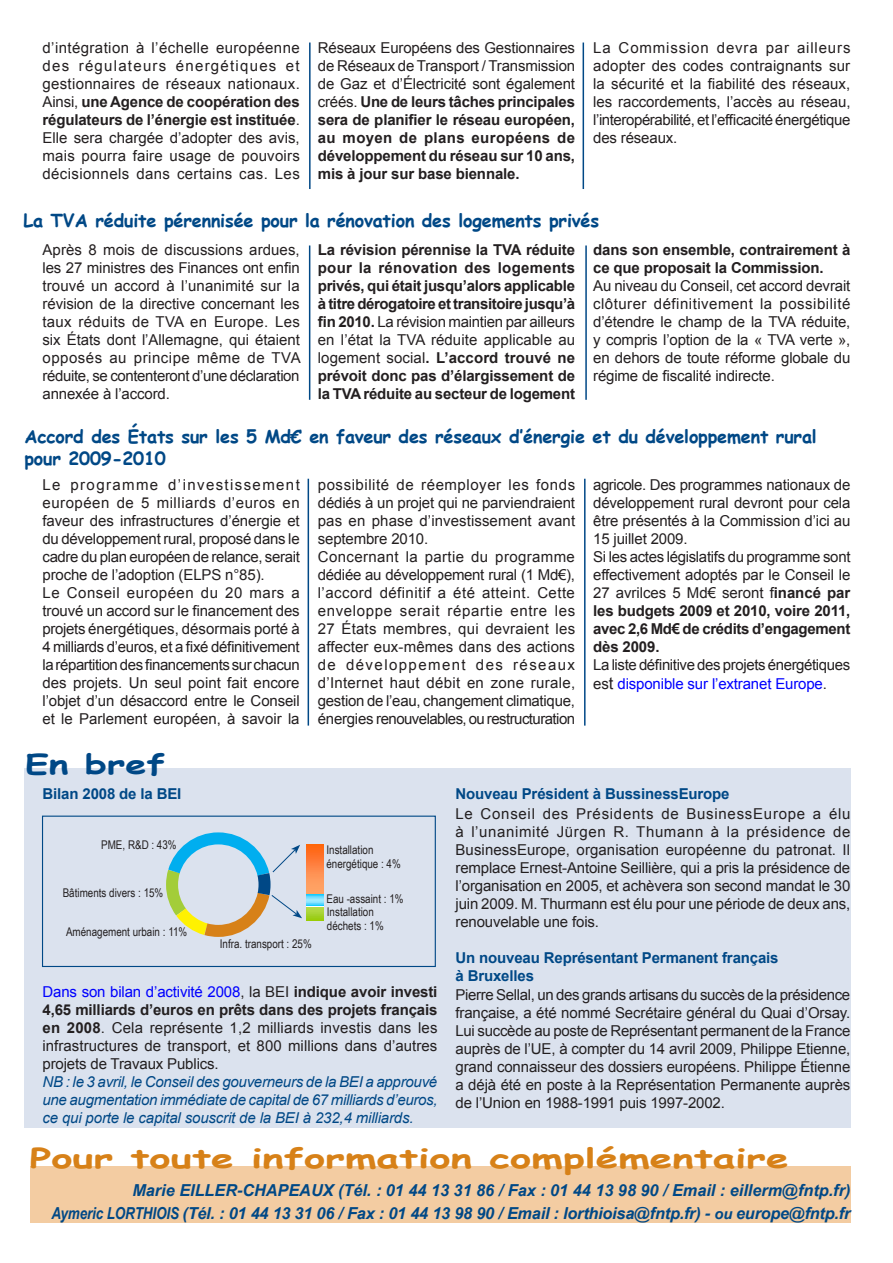
<style>
.page{position:relative;width:893px;height:1263px;background:#fff}
.page>*{position:absolute;margin:0;border:0;box-sizing:border-box;transform-origin:0 0}
.t1{font:700 27px "Comic Sans MS";color:#d78118;scale:1.5 1}
.t2{font:700 27px "Comic Sans MS";color:#004886;scale:1.4 1}
.t3{font:700 18px/21.6px "Comic Sans MS";letter-spacing:-.01em;color:#004886}
.t4{font:italic 700 16.5px/22.5px "Arial Narrow";letter-spacing:-.01em;color:#004886;text-align:right;scale:1.2 1}
.t5{font:15px/18px "Arial";letter-spacing:-.01em;color:#231f20;text-align:justify}
.t6{font:700 15px/18px "Arial";letter-spacing:-.01em;color:#231f20;text-align:justify}
.t7{font:15px/18px "Arial";letter-spacing:.01em;color:#231f20}
.t8{font:italic 15px/18px "Arial";letter-spacing:-.01em;color:#004886;text-align:justify}
.t9{font:700 15px/18px "Arial";letter-spacing:-.01em;color:#004886}
.t10{font:12px/14.4px "Arial Narrow";color:#231f20}
.s1{font-weight:700}
.s2{font-weight:400}
.s3{font-style:inherit}
.s4{font-size:16.5px}
.s5{color:#00f}
.s6{font-size:15px}
</style>
<div class="page">
<div style="left:30px;top:1166px;width:820px;height:57px;background:#f3cca2"></div>
<div style="left:24px;top:768px;width:826px;height:359px;background:#dbe2ee"></div>
<hr style="left:309px;top:43px;width:2px;height:146px;background:#004886">
<hr style="left:583px;top:43px;width:1px;height:146px;background:#004886">
<hr style="left:308px;top:479px;width:1px;height:247px;background:#004886">
<hr style="left:584px;top:479px;width:2px;height:247px;background:#004886">
<hr style="left:309px;top:245px;width:1px;height:155px;background:#004886">
<hr style="left:585px;top:245px;width:2px;height:155px;background:#004886">
<svg style="left:166px;top:832px;width:158px;height:105px"></svg>
<div style="left:42px;top:816px;width:394px;height:151px;border:1px solid #004886"></div>
<p class="t5" style="left:43px;top:39px;width:259px">d’intégration à l’échelle européenne des régulateurs énergétiques et gestionnaires de réseaux nationaux.<br>Ainsi, <span class="s1">une Agence de coopération des régulateurs de l’énergie est instituée</span>.<br>Elle sera chargée d’adopter des avis, mais pourra faire usage de pouvoirs décisionnels dans certains cas. Les</p>
<p class="t6" style="left:318px;top:40px;width:259px"><span class="s2">Réseaux Européens des Gestionnaires de Réseaux de Transport / Transmission de Gaz et d’Électricité sont également créés.</span> Une de leurs tâches principales sera de planifier le réseau européen, au moyen de plans européens de développement du réseau sur 10 ans, mis à jour sur base biennale.</p>
<p class="t5" style="left:593px;top:39px;width:259px">La Commission devra par ailleurs adopter des codes contraignants sur la sécurité et la fiabilité des réseaux, les raccordements, l’accès au réseau, l’interopérabilité, et l’efficacité énergétique des réseaux.</p>
<p class="t3" style="left:23px;top:209px;width:577px"><span class="s3">La</span> TVA réduite pérennisée pour la rénovation des logements privés</p>
<p class="t5" style="left:43px;top:241px;width:260px">Après 8 mois de discussions ardues, les 27 ministres des Finances ont enfin trouvé un accord à l’unanimité sur la révision de la directive concernant les taux réduits de TVA en Europe. Les six États dont l’Allemagne, qui étaient opposés au principe même de TVA réduite, se contenteront d’une déclaration annexée à l’accord.</p>
<p class="t6" style="left:318px;top:241px;width:259px">La révision pérennise la TVA réduite pour la rénovation des logements privés, qui était jusqu’alors applicable à titre dérogatoire et transitoire jusqu’à fin 2010. <span class="s2">La révision maintien par ailleurs en l’état la TVA réduite applicable au logement social</span>. L’accord trouvé ne prévoit donc pas d’élargissement de la TVA réduite au secteur de logement</p>
<p class="t6" style="left:593px;top:241px;width:259px">dans son ensemble, contrairement à ce que proposait la Commission.</p>
<p class="t5" style="left:593px;top:277px;width:259px">Au niveau du Conseil, cet accord devrait clôturer définitivement la possibilité d’étendre le champ de la TVA réduite, y compris l’option de la « TVA verte », en dehors de toute réforme globale du régime de fiscalité indirecte.</p>
<p class="t3" style="left:24px;top:425px;width:794px">Accord des États sur les 5 Md€ en faveur des réseaux d’énergie et du développement rural pour 2009-2010</p>
<p class="t5" style="left:43px;top:475px;width:259px;text-align:left">Le programme d’investissement européen de 5 milliards d’euros en faveur des infrastructures d’énergie et du développement rural, proposé dans le cadre du plan européen de relance, serait proche de l’adoption (ELPS n°85).<br>Le Conseil européen du 20 mars a trouvé un accord sur le financement des projets énergétiques, désormais porté à 4 milliards d’euros, et a fixé définitivement la répartition des financements sur chacun des projets. Un seul point fait encore l’objet d’un désaccord entre le Conseil et le Parlement européen, à savoir la</p>
<p class="t7" style="left:318px;top:475px;width:259px">possibilité de réemployer les fonds dédiés à un projet qui ne parviendraient pas en phase d’investissement avant septembre 2010.<br>Concernant la partie du programme dédiée au développement rural (1 Md€), l’accord définitif a été atteint. Cette enveloppe serait répartie entre les 27 États membres, qui devraient les affecter eux-mêmes dans des actions de développement des réseaux d’Internet haut débit en zone rurale, gestion de l’eau, changement climatique, énergies renouvelables, ou restructuration</p>
<p class="t5" style="left:593px;top:475px;width:259px;text-align:left">agricole. Des programmes nationaux de développement rural devront pour cela être présentés à la Commission d’ici au 15 juillet 2009.<br>Si les actes législatifs du programme sont effectivement adoptés par le Conseil le 27 avrilces 5 Md€ seront f<span class="s1">inancé par les budgets 2009 et 2010, voire 2011, avec 2,6 Md€ de crédits d’engagement dès 2009.</span></p>
<p class="t5" style="left:593px;top:655px;width:259px;line-height:19.8px">La liste définitive des projets énergétiques es<span class="s4">t</span> <span class="s5">disponible sur l’extranet Europe</span>.</p>
<h1 class="t2" style="left:25px;top:744px;width:102px">En bref</h1>
<p class="t9" style="left:43px;top:785px;width:140px">Bilan 2008 de la BEI</p>
<p class="t10" style="left:101px;top:837px;width:77px">PME, R&amp;D : 43%</p>
<p class="t10" style="left:326px;top:842px;width:76px">Installation énergétique : 4%</p>
<p class="t10" style="left:326px;top:893px;width:79px;line-height:12.3px">Eau -assaint : 1%<br>Installation</p>
<p class="t10" style="left:327px;top:918px;width:58px">déchets : 1%</p>
<p class="t10" style="left:220px;top:936px;width:93px">Infra. transport : 25%</p>
<p class="t10" style="left:63px;top:885px;width:102px">Bâtiments divers : 15%</p>
<p class="t10" style="left:66px;top:924px;width:123px">Aménagement urbain : 11%</p>
<p class="t5" style="left:43px;top:983px;width:396px"><span class="s5">Dans son bilan d’activité 2008</span>, la BEI <span class="s1">indique avoir investi 4,65 milliards d’euros en prêts dans des projets français en 2008</span>. Cela représente 1,2 milliards investis dans les infrastructures de transport, et 800 millions dans d’autres projets de Travaux Publics.</p>
<p class="t8" style="left:43px;top:1073px;width:397px">NB : le 3 avril, le Conseil des gouverneurs de la BEI a approuvé une augmentation immédiate de capital de 67 milliards d’euros, ce qui porte le capital souscrit de la BEI à 232,4 milliards.</p>
<p class="t9" style="left:455px;top:785px;width:276px">Nouveau Président à BussinessEurope</p>
<p class="t5" style="left:455px;top:804px;width:396px">Le Conseil des Présidents de BusinessEurope a élu à l’unanimité Jürgen R. Thumann à la présidence de BusinessEurope, organisation européenne du patronat. Il remplace Ernest-Antoine Seillière, qui a pris la présidence de l’organisation en 2005, et achèvera son second mandat le 30 juin 2009. M. Thurmann est élu pour une période de deux ans, renouvelable une fois.</p>
<p class="t9" style="left:455px;top:949px;width:325px">Un nouveau Représentant Permanent français à Bruxelles</p>
<p class="t5" style="left:455px;top:986px;width:397px">Pierre Sellal, un des grands artisans du succès de la présidence française, a été nommé Secrétaire général du Quai d’Orsay.<br>Lui succède au poste de Représentant permanent de la France auprès de l’UE, à compter du 14 avril 2009, Philippe Etienne, grand connaisseur des dossiers européens. Philippe Étienne a déjà été en poste à la Représentation Permanente auprès de l’Union en 1988-1991 puis 1997-2002.</p>
<h1 class="t1" style="left:30px;top:1138px;width:507px">Pour toute information complémentaire</h1>
<p class="t4" style="left:51px;top:1178px;width:667px">Marie EILLER-CHAPEAUX (Tél. : 01 44 13 31 86 / Fax : 01 44 13 98 90 / Email : eillerm@fntp.fr)<br>Aymeric LORTHIOIS (Tél. : 01 44 13 31 06 / Fax : 01 44 13 98 90 / Email : lorthioisa@fntp.fr) - <span class="s6">ou</span> europe@fntp.fr</p>
</div>
